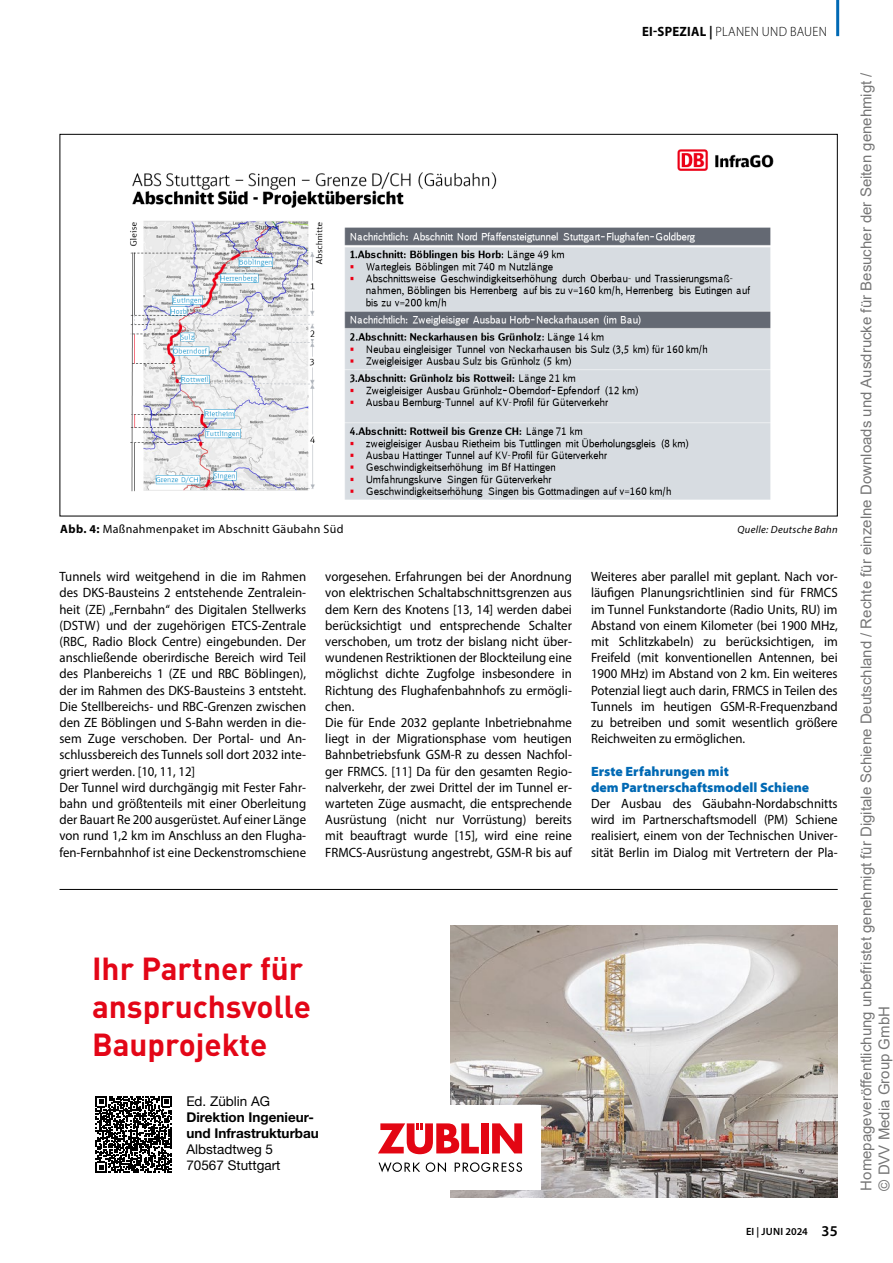
<style>
.page{position:relative;width:893px;height:1263px;background:#fff}
.page>*{position:absolute;margin:0;border:0;box-sizing:border-box;transform-origin:0 0}
.t1{font:700 31.5px/37.8px "DIN Pro";color:#e30617}
.t2{font:15px/18px "Arial";color:rgb(0 0 0/.54)}
.t3{font:600 15px "Myriad Pro";color:#000}
.t4{font:13.5px/16.2px "Myriad Pro";color:#000;scale:.95 1}
.t5{font:900 semi-expanded 13.5px/16.2px "Myriad Pro";color:#0069b4;scale:.95 1}
.t6{font:700 13.5px/16.2px "Helvetica Neue LT Pro";color:#000}
.t7{font:13.5px/16.2px "Helvetica Neue LT Pro";color:#000}
.t8{font:300 13.5px "Myriad Pro";letter-spacing:.02em;color:#000;scale:.95 1}
.t9{font:12px "Myriad Pro";letter-spacing:.025em;color:#000}
.t10{font:italic 10.5px "Myriad Pro";letter-spacing:.03em;color:#000}
.t11{font:600 10.5px "Myriad Pro";color:#000}
.s1{font-weight:700}
</style>
<div class="page">
<hr style="left:836px;top:0;width:3px;height:36px;background:#0069b4">
<img style="left:130px;top:149px;width:644px;height:351px">
<hr style="left:60px;top:889px;width:778px;height:1px;background:#000">
<img style="left:450px;top:925px;width:387px;height:272px">
<div style="left:360px;top:1105px;width:180px;height:85px;background:#fff"></div>
<div style="left:481px;top:1123px;width:8px;height:30px;background:#e30613"></div>
<svg style="left:492px;top:1123px;width:30px;height:30px"></svg>
<svg style="left:378px;top:1123px;width:101px;height:31px"></svg>
<svg style="left:379px;top:1162px;width:41px;height:10px"></svg>
<svg style="left:426px;top:1162px;width:20px;height:10px"></svg>
<svg style="left:455px;top:1162px;width:67px;height:10px"></svg>
<svg style="left:96px;top:1096px;width:76px;height:76px"></svg>
<p class="t8" style="left:642px;top:24px;width:196px"><span class="s1">EI-SPEZIAL |</span> PLANEN UND BAUEN</p>
<p class="t9" style="left:60px;top:521px;width:285px"><span class="s1">Abb. 4:</span> Maßnahmenpaket im Abschnitt Gäubahn Süd</p>
<p class="t10" style="left:737px;top:523px;width:102px">Quelle: Deutsche Bahn</p>
<p class="t4" style="left:60px;top:568px;width:261px">Tunnels wird weitgehend in die im Rahmen des DKS-Bausteins 2 entstehende Zentralein&shy;heit (ZE) „Fernbahn“ des Digitalen Stellwerks (DSTW) und der zugehörigen ETCS-Zentrale (RBC, Radio Block Centre) eingebunden. Der anschließende oberirdische Bereich wird Teil des Planbereichs 1 (ZE und RBC Böblingen), der im Rahmen des DKS-Bausteins 3 entsteht.<br>Die Stellbereichs- und RBC-Grenzen zwischen den ZE Böblingen und S-Bahn werden in die&shy;sem Zuge verschoben. Der Portal- und An&shy;schlussbereich des Tunnels soll dort 2032 inte&shy;griert werden. [10, 11, 12]<br>Der Tunnel wird durchgängig mit Fester Fahr&shy;bahn und größtenteils mit einer Oberleitung der Bauart Re 200 ausgerüstet. Auf einer Länge von rund 1,2 km im Anschluss an den Flugha&shy;fen-Fernbahnhof ist eine Deckenstromschiene</p>
<p class="t4" style="left:325px;top:568px;width:261px">vorgesehen. Erfahrungen bei der Anordnung von elektrischen Schaltabschnittsgrenzen aus dem Kern des Knotens [13, 14] werden dabei berücksichtigt und entsprechende Schalter verschoben, um trotz der bislang nicht über&shy;wundenen Restriktionen der Blockteilung eine möglichst dichte Zugfolge insbesondere in Richtung des Flughafenbahnhofs zu ermögli&shy;chen.<br>Die für Ende 2032 geplante Inbetriebnahme liegt in der Migrationsphase vom heutigen Bahnbetriebsfunk GSM-R zu dessen Nachfol&shy;ger FRMCS. [11] Da für den gesamten Regio&shy;nalverkehr, der zwei Drittel der im Tunnel er&shy;warteten Züge ausmacht, die entsprechende Ausrüstung (nicht nur Vorrüstung) bereits mit beauftragt wurde [15], wird eine reine FRMCS-Ausrüstung angestrebt, GSM-R bis auf</p>
<p class="t4" style="left:591px;top:568px;width:261px;text-align:justify">Weiteres aber parallel mit geplant. Nach vor&shy;läufigen Planungsrichtlinien sind für FRMCS im Tunnel Funkstandorte (Radio Units, RU) im Abstand von einem Kilometer (bei 1900 MHz, mit Schlitzkabeln) zu berücksichtigen, im Freifeld (mit konventionellen Antennen, bei 1900 MHz) im Abstand von 2 km. Ein weiteres Potenzial liegt auch darin, FRMCS in Teilen des Tunnels im heutigen GSM-R-Frequenzband zu betreiben und somit wesentlich größere Reichweiten zu ermöglichen.</p>
<p class="t5" style="left:591px;top:763px;width:231px">Erste Erfahrungen mit<br>dem Partnerschaftsmodell Schiene</p>
<p class="t4" style="left:591px;top:795px;width:261px;text-align:justify">Der Ausbau des Gäubahn-Nordabschnitts wird im Partnerschaftsmodell (PM) Schiene realisiert, einem von der Technischen Univer&shy;sität Berlin im Dialog mit Vertretern der Pla-</p>
<h1 class="t1" style="left:92px;top:946px;width:221px">Ihr Partner für anspruchsvolle<br>Bauprojekte</h1>
<p class="t7" style="left:186px;top:1092px;width:85px">Ed. Züblin AG</p>
<p class="t6" style="left:186px;top:1108px;width:134px">Direktion Ingenieur&shy;und Infrastrukturbau</p>
<p class="t7" style="left:186px;top:1141px;width:96px">Albstadtweg 5<br>70567 Stuttgart</p>
<p class="t11" style="left:746px;top:1225px;width:63px">EI | JUNI 2024</p>
<p class="t3" style="left:822px;top:1221px;width:18px">35</p>
<p class="t2" style="left:857px;top:1190px;width:1120px;rotate:-90deg">Homepageveröffentlichung unbefristet genehmigt für Digitale Schiene Deutschland / Rechte für einzelne Downloads und Ausdrucke für Besucher der Seiten genehmigt / © DVV Media Group GmbH</p>
</div>
